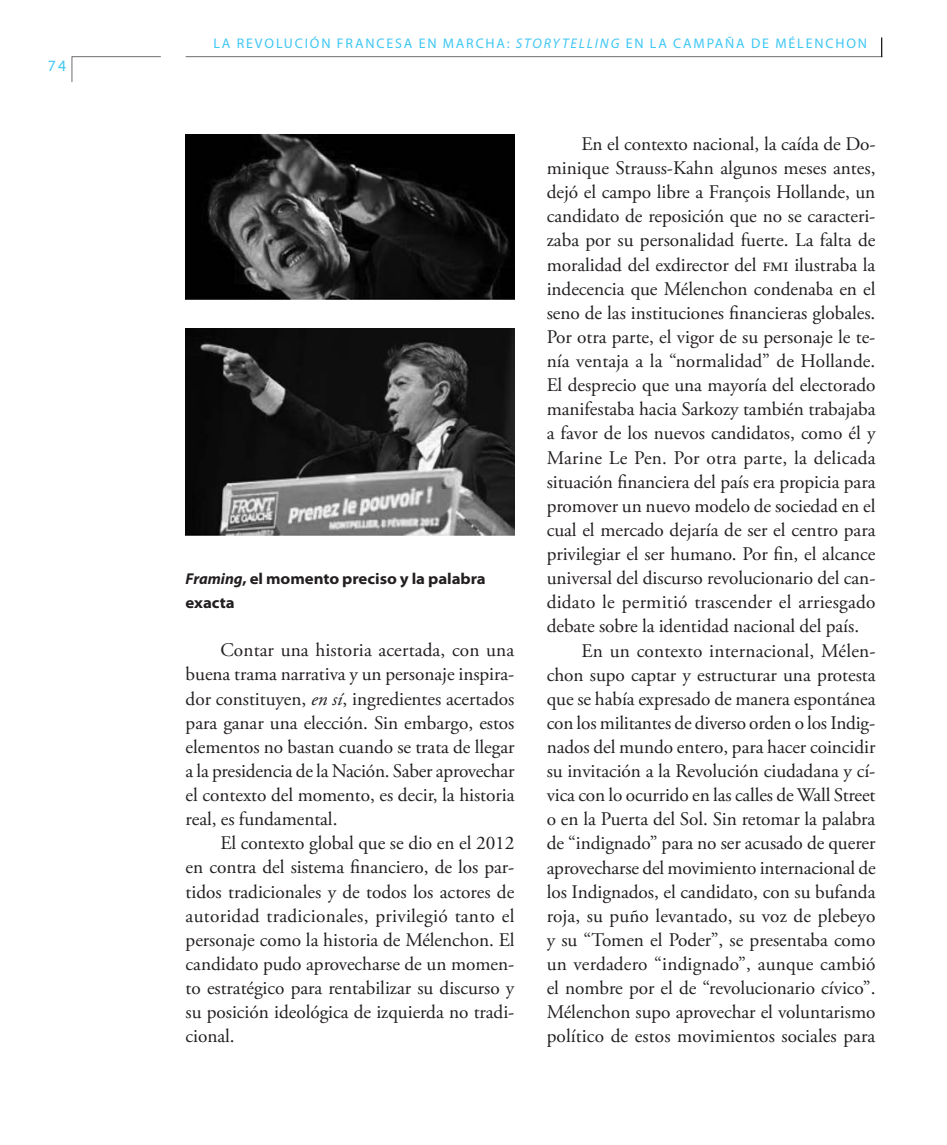
<style>
.page{position:relative;width:947px;height:1145px;background:#fff}
.page>*{position:absolute;margin:0;border:0;box-sizing:border-box;transform-origin:0 0}
.t1{font:19.25px/24.2px "Adobe Garamond Pro";letter-spacing:-.015em;color:#231f20;text-align:justify}
.t2{font:700 semi-expanded 15.75px/24.2px "Myriad Pro";letter-spacing:-.005em;color:#231f20}
.t3{font:15.75px "Myriad Pro";color:#40c7f4}
.t4{font:14px "Myriad Pro";letter-spacing:.13em;color:#40c7f4}
.s1{font-style:italic}
.s2{font-style:italic;font-stretch:normal}
</style>
<div class="page">
<hr style="left:186px;top:56px;width:696px;height:1px;background:#6c6d70">
<svg style="left:881px;top:37px;width:1px;height:20px"></svg>
<svg style="left:71px;top:56px;width:90px;height:26px"></svg>
<img style="left:186px;top:135px;width:328px;height:164px">
<img style="left:186px;top:328px;width:328px;height:208px">
<p class="t3" style="left:48px;top:57px;width:20px">74</p>
<p class="t4" style="left:213px;top:36px;width:43px">LA REVOLUCIÓN</p>
<p class="t4" style="left:337px;top:36px;width:19px">FRANCESA</p>
<p class="t4" style="left:419px;top:36px;width:36px">EN MARC</p>
<p class="t4" style="left:485px;top:36px;width:199px">HA: <span class="s1">STORYTELLING</span> EN LA CAMPA</p>
<p class="t4" style="left:725px;top:36px;width:74px">ÑA DE MÉLENC</p>
<p class="t4" style="left:835px;top:36px;width:22px">HON</p>
<p class="t2" style="left:186px;top:567px;width:301px"><span class="s2">Framing</span>, el momento preciso y la palabra exacta</p>
<p class="t1" style="left:186px;top:639px;width:330px;text-indent:35px">Contar una historia acertada, con una buena trama narrativa y un personaje inspira&shy;dor constituyen, <span class="s1">en sí</span>, ingredientes acertados para ganar una elección. Sin embargo, estos elementos no bastan cuando se trata de llegar a la presidencia de la Nación. Saber aprovechar el contexto del momento, es decir, la historia real, es fundamental.</p>
<p class="t1" style="left:186px;top:832px;width:330px;text-indent:35px">El contexto global que se dio en el 2012 en contra del sistema financiero, de los par&shy;tidos tradicionales y de todos los actores de autoridad tradicionales, privilegió tanto el personaje como la historia de Mélenchon. El candidato pudo aprovecharse de un momen&shy;to estratégico para rentabilizar su discurso y su posición ideológica de izquierda no tradi&shy;cional.</p>
<p class="t1" style="left:581px;top:133px;width:295px">En el contexto nacional, la caída de Do-</p>
<p class="t1" style="left:546px;top:157px;width:330px">minique Strauss-Kahn algunos meses antes,</p>
<p class="t1" style="left:546px;top:181px;width:330px">dejó el campo libre a François Hollande, un</p>
<p class="t1" style="left:546px;top:205px;width:330px">candidato de reposición que no se caracteri-</p>
<p class="t1" style="left:546px;top:229px;width:330px">zaba por su personalidad fuerte. La falta de</p>
<p class="t1" style="left:546px;top:253px;width:330px">moralidad del exdirector del fmi ilustraba la</p>
<p class="t1" style="left:546px;top:277px;width:330px">indecencia que Mélenchon condenaba en el</p>
<p class="t1" style="left:546px;top:301px;width:330px">seno de las instituciones financieras globales.</p>
<p class="t1" style="left:546px;top:325px;width:330px">Por otra parte, el vigor de su personaje le te-</p>
<p class="t1" style="left:546px;top:350px;width:330px">nía ventaja a la “normalidad” de Hollande.</p>
<p class="t1" style="left:546px;top:374px;width:330px">El desprecio que una mayoría del electorado</p>
<p class="t1" style="left:546px;top:398px;width:330px">manifestaba hacia Sarkozy también trabajaba</p>
<p class="t1" style="left:546px;top:422px;width:330px">a favor de los nuevos candidatos, como él y</p>
<p class="t1" style="left:546px;top:446px;width:330px">Marine Le Pen. Por otra parte, la delicada</p>
<p class="t1" style="left:546px;top:470px;width:330px">situación financiera del país era propicia para</p>
<p class="t1" style="left:546px;top:494px;width:330px">promover un nuevo modelo de sociedad en el</p>
<p class="t1" style="left:546px;top:518px;width:330px">cual el mercado dejaría de ser el centro para</p>
<p class="t1" style="left:546px;top:543px;width:330px">privilegiar el ser humano. Por fin, el alcance</p>
<p class="t1" style="left:546px;top:567px;width:330px">universal del discurso revolucionario del can-</p>
<p class="t1" style="left:546px;top:591px;width:330px">didato le permitió trascender el arriesgado</p>
<p class="t1" style="left:546px;top:615px;width:314px">debate sobre la identidad nacional del país.</p>
<p class="t1" style="left:581px;top:639px;width:296px">En un contexto internacional, Mélen-</p>
<p class="t1" style="left:546px;top:663px;width:330px">chon supo captar y estructurar una protesta</p>
<p class="t1" style="left:546px;top:687px;width:330px">que se había expresado de manera espontánea</p>
<p class="t1" style="left:546px;top:711px;width:330px">con los militantes de diverso orden o los Indig-</p>
<p class="t1" style="left:546px;top:736px;width:330px">nados del mundo entero, para hacer coincidir</p>
<p class="t1" style="left:546px;top:760px;width:330px">su invitación a la Revolución ciudadana y cí-</p>
<p class="t1" style="left:546px;top:784px;width:330px">vica con lo ocurrido en las calles de Wall Street</p>
<p class="t1" style="left:546px;top:808px;width:330px">o en la Puerta del Sol. Sin retomar la palabra</p>
<p class="t1" style="left:546px;top:832px;width:330px">de “indignado” para no ser acusado de querer</p>
<p class="t1" style="left:546px;top:856px;width:330px">aprovecharse del movimiento internacional de</p>
<p class="t1" style="left:546px;top:880px;width:330px">los Indignados, el candidato, con su bufanda</p>
<p class="t1" style="left:546px;top:904px;width:330px">roja, su puño levantado, su voz de plebeyo</p>
<p class="t1" style="left:546px;top:928px;width:330px">y su “Tomen el Poder”, se presentaba como</p>
<p class="t1" style="left:546px;top:953px;width:330px">un verdadero “indignado”, aunque cambió</p>
<p class="t1" style="left:546px;top:977px;width:330px">el nombre por el de “revolucionario cívico”.</p>
<p class="t1" style="left:546px;top:1001px;width:330px">Mélenchon supo aprovechar el voluntarismo</p>
<p class="t1" style="left:546px;top:1025px;width:330px">político de estos movimientos sociales para</p>
</div>
